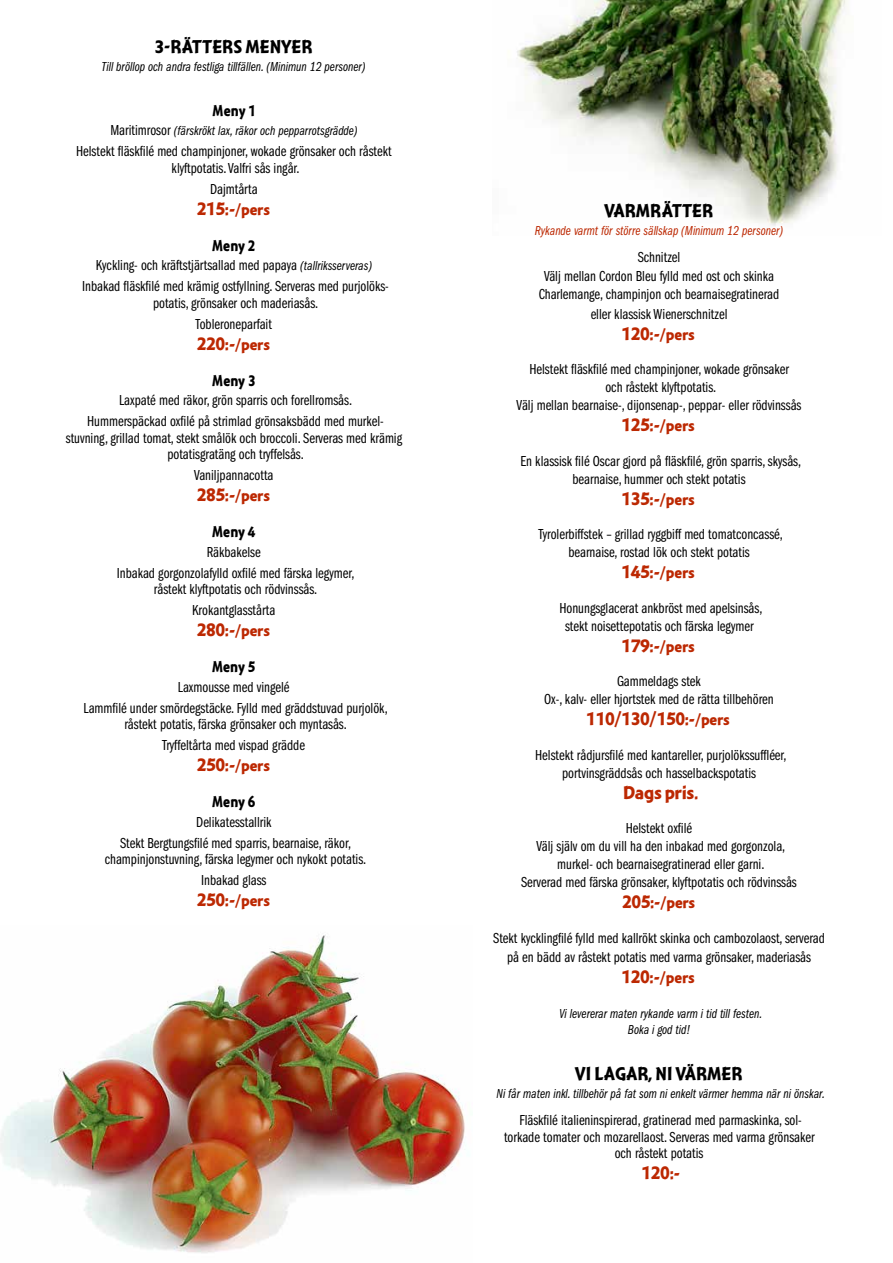
<style>
.page{position:relative;width:893px;height:1263px;background:#fff}
.page>*{position:absolute;margin:0;border:0;box-sizing:border-box;transform-origin:0 0}
.t1{font:19.5px "Montara Bold Gothic";letter-spacing:-.02em;color:#bc2802}
.t2{font:19.5px "Montara Bold Gothic";color:#000}
.t3{font:16.5px "Montara Bold Gothic";color:#000;scale:.9 1}
.t4{font:15px/18px "ITC Franklin Gothic Std Bk Cp";color:#000;text-align:center}
.t5{font:13.5px/16.5px "ITC Franklin Gothic Std Bk Cp It";color:#000;text-align:center}
.t6{font:13.5px "ITC Franklin Gothic Std Bk Cp It";color:#bc2802}
.s1{font-family:"ITC Franklin Gothic Std Bk Cp";font-size:15px}
.s2{font-size:16.5px}
.s3{font-family:"ITC Franklin Gothic Std Bk Cp It";font-size:13.5px}
</style>
<div class="page">
<img style="left:0;top:935px;width:465px;height:318px">
<img style="left:517px;top:0;width:331px;height:226px">
<h1 class="t2" style="left:154px;top:35px;width:160px">3-RÄTTERS MENYER</h1>
<p class="t5" style="left:102px;top:58px;width:266px">Till bröllop och andra festliga tillfällen. (Minimun 12 personer)</p>
<p class="t3" style="left:213px;top:101px;width:49px">Meny 1</p>
<p class="t5" style="left:110px;top:123px;width:249px"><span class="s1">Maritimrosor</span> (färskrökt lax, räkor och pepparrotsgrädde)</p>
<p class="t4" style="left:76px;top:143px;width:317px;line-height:16.5px">Helstekt fläskfilé med champinjoner, wokade grönsaker och råstekt klyftpotatis. Valfri sås ingår.</p>
<p class="t4" style="left:210px;top:180px;width:49px">Dajmtårta</p>
<h1 class="t1" style="left:197px;top:197px;width:75px">215:-<span class="s2">/pers</span></h1>
<p class="t3" style="left:212px;top:236px;width:49px">Meny 2</p>
<p class="t4" style="left:82px;top:255px;width:308px;line-height:21px">Kyckling- och kräftstjärtsallad med papaya <span class="s3">(tallriksserveras)<br></span>Inbakad fläskfilé med krämig ostfyllning. Serveras med purjolöks-</p>
<p class="t4" style="left:153px;top:292px;width:167px;line-height:21px">potatis, grönsaker och maderiasås.<br>Tobleroneparfait</p>
<h1 class="t1" style="left:197px;top:332px;width:75px">220:-<span class="s2">/pers</span></h1>
<p class="t3" style="left:212px;top:371px;width:49px">Meny 3</p>
<p class="t4" style="left:87px;top:390px;width:298px;line-height:21px">Laxpaté med räkor, grön sparris och forellromsås.<br>Hummerspäckad oxfilé på strimlad grönsaksbädd med murkel-</p>
<p class="t4" style="left:66px;top:430px;width:338px;line-height:16.5px">stuvning, grillad tomat, stekt smålök och broccoli. Serveras med krämig potatisgratäng och tryffelsås.</p>
<p class="t4" style="left:194px;top:466px;width:81px">Vaniljpannacotta</p>
<h1 class="t1" style="left:197px;top:484px;width:75px">285:-<span class="s2">/pers</span></h1>
<p class="t3" style="left:212px;top:523px;width:49px">Meny 4</p>
<p class="t4" style="left:117px;top:541px;width:239px;line-height:21px">Räkbakelse<br>Inbakad gorgonzolafylld oxfilé med färska legymer,</p>
<p class="t4" style="left:154px;top:579px;width:165px;line-height:21px">råstekt klyftpotatis och rödvinssås.<br>Krokantglasstårta</p>
<h1 class="t1" style="left:197px;top:619px;width:75px">280:-<span class="s2">/pers</span></h1>
<p class="t3" style="left:212px;top:658px;width:49px">Meny 5</p>
<p class="t4" style="left:84px;top:676px;width:306px;line-height:21px">Laxmousse med vingelé<br>Lammfilé under smördegstäcke. Fylld med gräddstuvad purjolök,</p>
<p class="t4" style="left:124px;top:714px;width:224px;line-height:21px">råstekt potatis, färska grönsaker och myntasås.<br>Tryffeltårta med vispad grädde</p>
<h1 class="t1" style="left:197px;top:754px;width:75px">250:-<span class="s2">/pers</span></h1>
<p class="t3" style="left:212px;top:793px;width:49px">Meny 6</p>
<p class="t4" style="left:120px;top:811px;width:233px;line-height:21px">Delikatesstallrik<br>Stekt Bergtungsfilé med sparris, bearnaise, räkor,</p>
<p class="t4" style="left:105px;top:849px;width:263px;line-height:21px">champinjonstuvning, färska legymer och nykokt potatis.<br>Inbakad glass</p>
<h1 class="t1" style="left:197px;top:889px;width:75px">250:-<span class="s2">/pers</span></h1>
<h1 class="t2" style="left:604px;top:199px;width:110px">VARMRÄTTER</h1>
<p class="t6" style="left:535px;top:223px;width:250px">Rykande varmt för större sällskap (Minimum 12 personer)</p>
<p class="t4" style="left:544px;top:247px;width:232px;line-height:19.5px">Schnitzel<br>Välj mellan Cordon Bleu fylld med ost och skinka</p>
<p class="t4" style="left:539px;top:285px;width:242px;line-height:19.5px">Charlemange, champinjon och bearnaisegratinerad eller klassisk Wienerschnitzel</p>
<h1 class="t1" style="left:621px;top:322px;width:75px">120:-<span class="s2">/pers</span></h1>
<p class="t4" style="left:517px;top:360px;width:286px">Helstekt fläskfilé med champinjoner, wokade grönsaker<br>och råstekt klyftpotatis.<br>Välj mellan bearnaise-, dijonsenap-, peppar- eller rödvinssås</p>
<h1 class="t1" style="left:621px;top:414px;width:75px">125:-<span class="s2">/pers</span></h1>
<p class="t4" style="left:521px;top:452px;width:282px">En klassisk filé Oscar gjord på fläskfilé, grön sparris, skysås, bearnaise, hummer och stekt potatis</p>
<h1 class="t1" style="left:621px;top:487px;width:75px">135:-<span class="s2">/pers</span></h1>
<p class="t4" style="left:538px;top:525px;width:246px">Tyrolerbiffstek – grillad ryggbiff med tomatconcassé, bearnaise, rostad lök och stekt potatis</p>
<h1 class="t1" style="left:621px;top:561px;width:75px">145:-<span class="s2">/pers</span></h1>
<p class="t4" style="left:559px;top:599px;width:205px">Honungsglacerat ankbröst med apelsinsås, stekt noisettepotatis och färska legymer</p>
<h1 class="t1" style="left:621px;top:634px;width:75px">179:-<span class="s2">/pers</span></h1>
<p class="t4" style="left:544px;top:672px;width:231px">Gammeldags stek<br>Ox-, kalv- eller hjortstek med de rätta tillbehören</p>
<h1 class="t1" style="left:586px;top:708px;width:145px">110/130/150:-<span class="s2">/pers</span></h1>
<p class="t4" style="left:535px;top:746px;width:253px">Helstekt rådjursfilé med kantareller, purjolökssuffléer, portvinsgräddsås och hasselbackspotatis</p>
<h1 class="t1" style="left:623px;top:781px;width:77px">Dags pris.</h1>
<p class="t4" style="left:521px;top:819px;width:277px">Helstekt oxfilé<br>Välj själv om du vill ha den inbakad med gorgonzola, murkel- och bearnaisegratinerad eller garni.<br>Serverad med färska grönsaker, klyftpotatis och rödvinssås</p>
<h1 class="t1" style="left:622px;top:891px;width:75px">205:-<span class="s2">/pers</span></h1>
<p class="t4" style="left:493px;top:928px;width:333px;line-height:19.5px">Stekt kycklingfilé fylld med kallrökt skinka och cambozolaost, serverad på en bädd av råstekt potatis med varma grönsaker, maderiasås</p>
<h1 class="t1" style="left:621px;top:966px;width:75px">120:-<span class="s2">/pers</span></h1>
<p class="t5" style="left:559px;top:1005px;width:205px">Vi levererar maten rykande varm i tid till festen.<br>Boka i god tid!</p>
<h1 class="t2" style="left:575px;top:1063px;width:169px">VI LAGAR, NI VÄRMER</h1>
<p class="t5" style="left:497px;top:1085px;width:330px">Ni får maten inkl. tillbehör på fat som ni enkelt värmer hemma när ni önskar.</p>
<p class="t4" style="left:504px;top:1112px;width:312px;line-height:16.5px">Fläskfilé italieninspirerad, gratinerad med parmaskinka, sol&shy;torkade tomater och mozarellaost. Serveras med varma grönsaker och råstekt potatis</p>
<h1 class="t1" style="left:641px;top:1162px;width:40px">120:-</h1>
</div>
